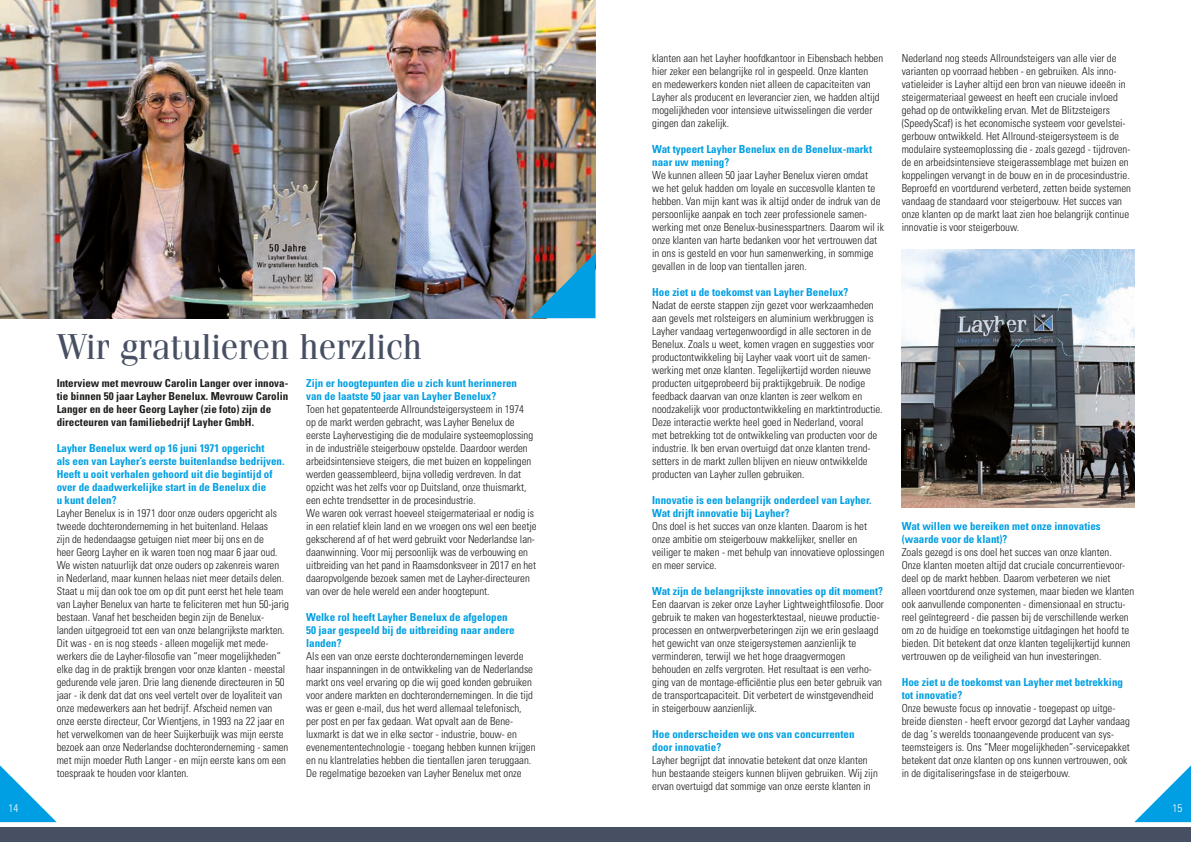
<style>
.page{position:relative;width:1191px;height:842px;background:#fff}
.page>*{position:absolute;margin:0;border:0;box-sizing:border-box;transform-origin:0 0}
.t1{font:36px "Fenice Pro ITC";color:#474f63}
.t2{font:300 condensed 11px/13px "Univers";color:#1d1d1b}
.t3{font:700 condensed 11px/13px "Univers";color:#009fe3}
.t4{font:700 condensed 11px/13px "Univers";color:#1d1d1b}
.t5{font:300 condensed 11px "Univers";color:#fff}
</style>
<div class="page">
<div style="left:0;top:828px;width:1191px;height:14px;background:#474f63"></div>
<svg style="left:0;top:765px;width:57px;height:57px"></svg>
<svg style="left:1134px;top:765px;width:57px;height:57px"></svg>
<img style="left:0;top:0;width:595px;height:318px">
<img style="left:901px;top:249px;width:233px;height:258px">
<svg style="left:530px;top:253px;width:65px;height:65px;background:#43839b"></svg>
<h1 class="t1" style="left:57px;top:325px;width:367px">Wir gratulieren herzlich</h1>
<p class="t4" style="left:57px;top:376px;width:233px">Interview met mevrouw Carolin Langer over innova&shy;tie binnen 50 jaar Layher Benelux. Mevrouw Carolin Langer en de heer Georg Layher (zie foto) zijn de directeuren van familiebedrijf Layher GmbH.</p>
<p class="t3" style="left:57px;top:441px;width:229px">Layher Benelux werd op 16 juni 1971 opgericht<br>als een van Layher’s eerste buitenlandse bedrijven.<br>Heeft u ooit verhalen gehoord uit die begintijd of over de daadwerkelijke start in de Benelux die<br>u kunt delen?</p>
<p class="t2" style="left:57px;top:506px;width:234px">Layher Benelux is in 1971 door onze ouders opgericht als tweede dochteronderneming in het buitenland. Helaas<br>zijn de hedendaagse getuigen niet meer bij ons en de<br>heer Georg Layher en ik waren toen nog maar 6 jaar oud.<br>We wisten natuurlijk dat onze ouders op zakenreis waren in Nederland, maar kunnen helaas niet meer details delen.<br>Staat u mij dan ook toe om op dit punt eerst het hele team van Layher Benelux van harte te feliciteren met hun 50-jarig bestaan. Vanaf het bescheiden begin zijn de Benelux&shy;landen uitgegroeid tot een van onze belangrijkste markten.<br>Dit was - en is nog steeds - alleen mogelijk met mede&shy;werkers die de Layher-filosofie van “meer mogelijkheden” elke dag in de praktijk brengen voor onze klanten - meestal gedurende vele jaren. Drie lang dienende directeuren in 50 jaar - ik denk dat dat ons veel vertelt over de loyaliteit van onze medewerkers aan het bedrijf. Afscheid nemen van onze eerste directeur, Cor Wientjens, in 1993 na 22 jaar en het verwelkomen van de heer Suijkerbuijk was mijn eerste bezoek aan onze Nederlandse dochteronderneming - samen met mijn moeder Ruth Langer - en mijn eerste kans om een toespraak te houden voor klanten.</p>
<p class="t3" style="left:306px;top:376px;width:212px">Zijn er hoogtepunten die u zich kunt herinneren van de laatste 50 jaar van Layher Benelux?</p>
<p class="t2" style="left:306px;top:402px;width:232px">Toen het gepatenteerde Allroundsteigersysteem in 1974<br>op de markt werden gebracht, was Layher Benelux de eerste Layhervestiging die de modulaire systeemoplossing in de industriële steigerbouw opstelde. Daardoor werden arbeidsintensieve steigers, die met buizen en koppelingen werden geassembleerd, bijna volledig verdreven. In dat opzicht was het zelfs voor op Duitsland, onze thuismarkt, een echte trendsetter in de procesindustrie.<br>We waren ook verrast hoeveel steigermateriaal er nodig is in een relatief klein land en we vroegen ons wel een beetje gekscherend af of het werd gebruikt voor Nederlandse lan&shy;daanwinning. Voor mij persoonlijk was de verbouwing en uitbreiding van het pand in Raamsdonksveer in 2017 en het daaropvolgende bezoek samen met de Layher-directeuren van over de hele wereld een ander hoogtepunt.</p>
<p class="t3" style="left:306px;top:610px;width:210px">Welke rol heeft Layher Benelux de afgelopen<br>50 jaar gespeeld bij de uitbreiding naar andere landen?</p>
<p class="t2" style="left:306px;top:649px;width:231px">Als een van onze eerste dochterondernemingen leverde haar inspanningen in de ontwikkeling van de Nederlandse markt ons veel ervaring op die wij goed konden gebruiken voor andere markten en dochterondernemingen. In die tijd was er geen e-mail, dus het werd allemaal telefonisch, per post en per fax gedaan. Wat opvalt aan de Bene&shy;luxmarkt is dat we in elke sector - industrie, bouw- en evenemententechnologie - toegang hebben kunnen krijgen en nu klantrelaties hebben die tientallen jaren teruggaan.<br>De regelmatige bezoeken van Layher Benelux met onze</p>
<p class="t2" style="left:652px;top:51px;width:232px">klanten aan het Layher hoofdkantoor in Eibensbach hebben hier zeker een belangrijke rol in gespeeld. Onze klanten<br>en medewerkers konden niet alleen de capaciteiten van Layher als producent en leverancier zien, we hadden altijd mogelijkheden voor intensieve uitwisselingen die verder gingen dan zakelijk.</p>
<p class="t3" style="left:652px;top:142px;width:221px">Wat typeert Layher Benelux en de Benelux-markt naar uw mening?</p>
<p class="t2" style="left:652px;top:168px;width:233px">We kunnen alleen 50 jaar Layher Benelux vieren omdat<br>we het geluk hadden om loyale en succesvolle klanten te hebben. Van mijn kant was ik altijd onder de indruk van de persoonlijke aanpak en toch zeer professionele samen&shy;werking met onze Benelux-businesspartners. Daarom wil ik onze klanten van harte bedanken voor het vertrouwen dat in ons is gesteld en voor hun samenwerking, in sommige gevallen in de loop van tientallen jaren.</p>
<p class="t3" style="left:652px;top:285px;width:198px">Hoe ziet u de toekomst van Layher Benelux?</p>
<p class="t2" style="left:652px;top:298px;width:232px">Nadat de eerste stappen zijn gezet voor werkzaamheden aan gevels met rolsteigers en aluminium werkbruggen is Layher vandaag vertegenwoordigd in alle sectoren in de Benelux. Zoals u weet, komen vragen en suggesties voor productontwikkeling bij Layher vaak voort uit de samen&shy;werking met onze klanten. Tegelijkertijd worden nieuwe producten uitgeprobeerd bij praktijkgebruik. De nodige feedback daarvan van onze klanten is zeer welkom en noodzakelijk voor productontwikkeling en marktintroductie.<br>Deze interactie werkte heel goed in Nederland, vooral<br>met betrekking tot de ontwikkeling van producten voor de industrie. Ik ben ervan overtuigd dat onze klanten trend&shy;setters in de markt zullen blijven en nieuw ontwikkelde producten van Layher zullen gebruiken.</p>
<p class="t3" style="left:652px;top:493px;width:221px">Innovatie is een belangrijk onderdeel van Layher.<br>Wat drijft innovatie bij Layher?</p>
<p class="t2" style="left:652px;top:519px;width:234px">Ons doel is het succes van onze klanten. Daarom is het onze ambitie om steigerbouw makkelijker, sneller en veiliger te maken - met behulp van innovatieve oplossingen en meer service.</p>
<p class="t3" style="left:652px;top:584px;width:232px">Wat zijn de belangrijkste innovaties op dit moment?</p>
<p class="t2" style="left:652px;top:597px;width:233px">Een daarvan is zeker onze Layher Lightweightfilosofie. Door gebruik te maken van hogesterktestaal, nieuwe productie&shy;processen en ontwerpverbeteringen zijn we erin geslaagd het gewicht van onze steigersystemen aanzienlijk te verminderen, terwijl we het hoge draagvermogen behouden en zelfs vergroten. Het resultaat is een verho&shy;ging van de montage-efficiëntie plus een beter gebruik van de transportcapaciteit. Dit verbetert de winstgevendheid<br>in steigerbouw aanzienlijk.</p>
<p class="t3" style="left:652px;top:727px;width:204px">Hoe onderscheiden we ons van concurrenten door innovatie?</p>
<p class="t2" style="left:652px;top:753px;width:227px">Layher begrijpt dat innovatie betekent dat onze klanten hun bestaande steigers kunnen blijven gebruiken. Wij zijn ervan overtuigd dat sommige van onze eerste klanten in</p>
<p class="t2" style="left:901px;top:51px;width:231px">Nederland nog steeds Allroundsteigers van alle vier de varianten op voorraad hebben - en gebruiken. Als inno&shy;vatieleider is Layher altijd een bron van nieuwe ideeën in steigermateriaal geweest en heeft een cruciale invloed gehad op de ontwikkeling ervan. Met de Blitzsteigers (SpeedyScaf) is het economische systeem voor gevelstei&shy;gerbouw ontwikkeld. Het Allround-steigersysteem is de modulaire systeemoplossing die - zoals gezegd - tijdroven&shy;de en arbeidsintensieve steigerassemblage met buizen en koppelingen vervangt in de bouw en in de procesindustrie.<br>Beproefd en voortdurend verbeterd, zetten beide systemen vandaag de standaard voor steigerbouw. Het succes van onze klanten op de markt laat zien hoe belangrijk continue innovatie is voor steigerbouw.</p>
<p class="t3" style="left:901px;top:519px;width:201px">Wat willen we bereiken met onze innovaties (waarde voor de klant)?</p>
<p class="t2" style="left:901px;top:545px;width:234px">Zoals gezegd is ons doel het succes van onze klanten.<br>Onze klanten moeten altijd dat cruciale concurrentievoor&shy;deel op de markt hebben. Daarom verbeteren we niet alleen voortdurend onze systemen, maar bieden we klanten ook aanvullende componenten - dimensionaal en structu&shy;reel geïntegreerd - die passen bij de verschillende werken om zo de huidige en toekomstige uitdagingen het hoofd te bieden. Dit betekent dat onze klanten tegelijkertijd kunnen vertrouwen op de veiligheid van hun investeringen.</p>
<p class="t3" style="left:901px;top:675px;width:223px">Hoe ziet u de toekomst van Layher met betrekking tot innovatie?</p>
<p class="t2" style="left:901px;top:701px;width:230px">Onze bewuste focus op innovatie - toegepast op uitge&shy;breide diensten - heeft ervoor gezorgd dat Layher vandaag de dag ‘s werelds toonaangevende producent van sys&shy;teemsteigers is. Ons “Meer mogelijkheden”-servicepakket betekent dat onze klanten op ons kunnen vertrouwen, ook in de digitaliseringsfase in de steigerbouw.</p>
<p class="t5" style="left:9px;top:801px;width:11px">14</p>
<p class="t5" style="left:1172px;top:801px;width:11px">15</p>
</div>
